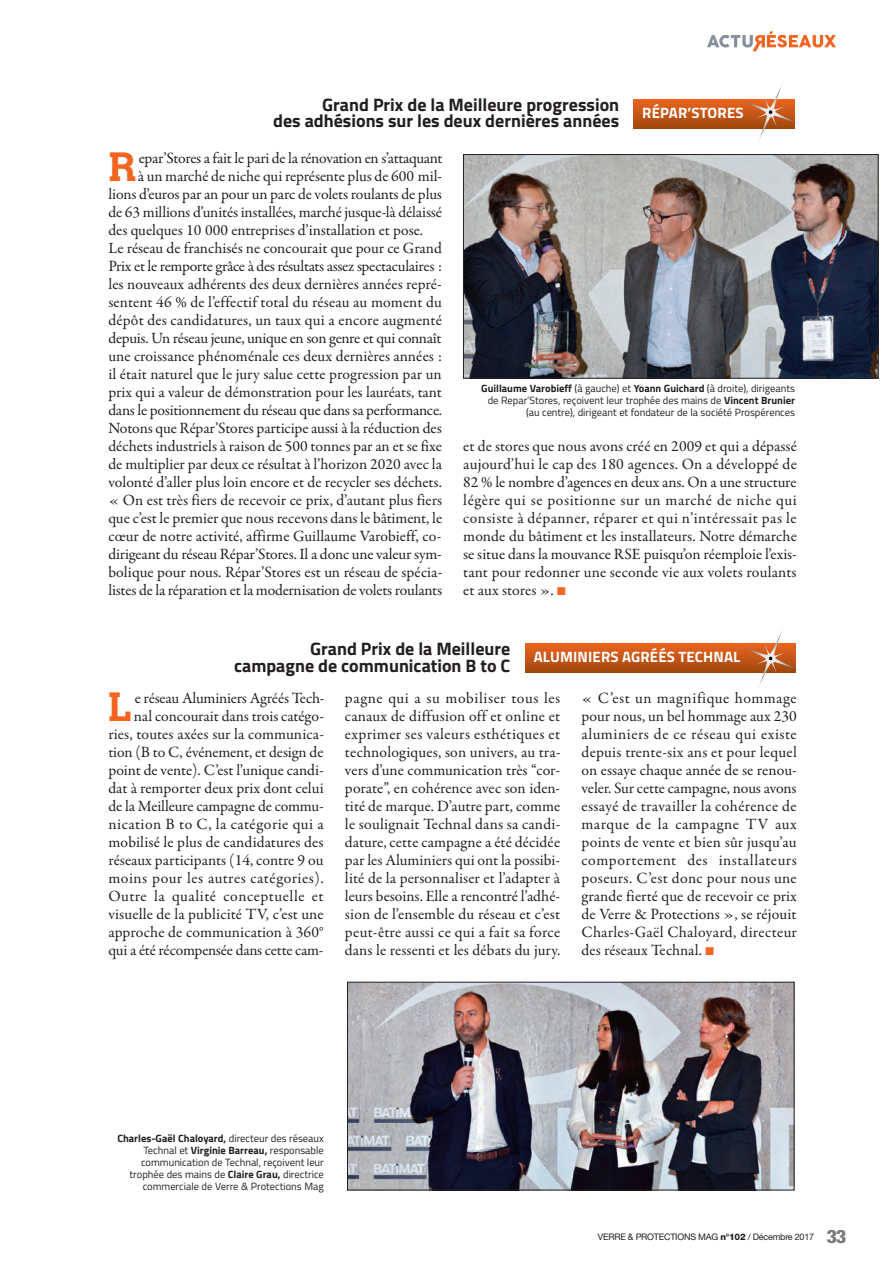
<style>
.page{position:relative;width:891px;height:1262px;background:#fff}
.page>*{position:absolute;margin:0;border:0;box-sizing:border-box;transform-origin:0 0}
.t1{font:700 40.5px "Calvert MT Std";color:#f36421}
.t2{font:700 18px/16.5px "Titillium";color:#231f20;text-align:right}
.t3{font:15.75px/18px "Garamond Premr Pro";color:#231f20;text-align:justify}
.t4{font:15.75px "Garamond Premr Pro";letter-spacing:-.02em;color:#231f20}
.t5{font:700 15px "Titillium";letter-spacing:.01em;color:#fff}
.t6{font:10.5px/12px "Titillium";color:#231f20;text-align:right}
.t7{font:9px "Helvetica Neue LT Std";letter-spacing:-.025em;color:#231f20}
.s1{font-weight:700}
.s2{color:#f36421}
.s3{font-weight:800}
.s4{font-family:"Glypha LT Std";font-weight:900;font-size:18px;color:#787a7d}
</style>
<div class="page">
<svg style="left:707px;top:31px;width:128px;height:20px"></svg>
<svg style="left:633px;top:99px;width:104px;height:29px;background:#c65616"></svg>
<svg style="left:525px;top:643px;width:212px;height:29px;background:#c65616"></svg>
<img style="left:465px;top:156px;width:411px;height:220px">
<div style="left:463px;top:154px;width:415px;height:224px;border:1px solid #231f20"></div>
<img style="left:349px;top:983px;width:443px;height:205px">
<div style="left:347px;top:981px;width:447px;height:209px;border:1px solid #231f20"></div>
<svg style="left:737px;top:83px;width:62px;height:59px"></svg>
<svg style="left:737px;top:629px;width:63px;height:59px"></svg>
<p class="t2" style="left:273px;top:98px;width:347px">Grand Prix de la Meilleure progression<br>des adhésions sur les deux dernières années</p>
<p class="t5" style="left:642px;top:107px;width:103px">RÉPAR’STORES</p>
<h1 class="t1" style="left:108px;top:151px;width:29px">R</h1>
<p class="t4" style="left:139px;top:151px;width:305px">epar’Stores a fait le pari de la rénovation en s’attaquant</p>
<p class="t3" style="left:138px;top:168px;width:305px">à un marché de niche qui représente plus de 600 mil-</p>
<p class="t3" style="left:108px;top:186px;width:335px">lions d’euros par an pour un parc de volets roulants de plus</p>
<p class="t3" style="left:108px;top:204px;width:335px">de 63 millions d’unités installées, marché jusque-là délaissé</p>
<p class="t3" style="left:108px;top:222px;width:316px">des quelques 10 000 entreprises d’installation et pose.</p>
<p class="t3" style="left:108px;top:240px;width:335px">Le réseau de franchisés ne concourait que pour ce Grand</p>
<p class="t4" style="left:108px;top:259px;width:335px">Prix et le remporte grâce à des résultats assez spectaculaires :</p>
<p class="t3" style="left:108px;top:276px;width:335px">les nouveaux adhérents des deux dernières années repré-</p>
<p class="t3" style="left:108px;top:294px;width:335px">sentent 46 % de l’effectif total du réseau au moment du</p>
<p class="t3" style="left:108px;top:312px;width:335px">dépôt des candidatures, un taux qui a encore augmenté</p>
<p class="t3" style="left:108px;top:330px;width:334px">depuis. Un réseau jeune, unique en son genre et qui connaît</p>
<p class="t3" style="left:108px;top:348px;width:335px">une croissance phénoménale ces deux dernières années :</p>
<p class="t3" style="left:108px;top:366px;width:335px">il était naturel que le jury salue cette progression par un</p>
<p class="t3" style="left:108px;top:384px;width:335px">prix qui a valeur de démonstration pour les lauréats, tant</p>
<p class="t3" style="left:108px;top:402px;width:335px">dans le positionnement du réseau que dans sa performance.</p>
<p class="t3" style="left:108px;top:420px;width:335px">Notons que Répar’Stores participe aussi à la réduction des</p>
<p class="t3" style="left:108px;top:438px;width:335px">déchets industriels à raison de 500 tonnes par an et se fixe</p>
<p class="t3" style="left:108px;top:456px;width:335px">de multiplier par deux ce résultat à l’horizon 2020 avec la</p>
<p class="t3" style="left:108px;top:474px;width:335px">volonté d’aller plus loin encore et de recycler ses déchets.</p>
<p class="t3" style="left:108px;top:492px;width:335px">« On est très fiers de recevoir ce prix, d’autant plus fiers</p>
<p class="t3" style="left:108px;top:510px;width:335px">que c’est le premier que nous recevons dans le bâtiment, le</p>
<p class="t3" style="left:108px;top:528px;width:334px">cœur de notre activité, affirme Guillaume Varobieff, co-</p>
<p class="t3" style="left:108px;top:546px;width:334px">dirigeant du réseau Répar’Stores. Il a donc une valeur sym-</p>
<p class="t3" style="left:108px;top:564px;width:335px">bolique pour nous. Répar’Stores est un réseau de spécia-</p>
<p class="t3" style="left:108px;top:582px;width:335px">listes de la réparation et la modernisation de volets roulants</p>
<p class="t6" style="left:481px;top:383px;width:315px"><span class="s1">Guillaume Varobieff</span> (à gauche) et <span class="s1">Yoann Guichard</span> (à droite), dirigeants de repar’Stores, reçoivent leur trophée des mains de <span class="s1">Vincent Brunier </span>(au centre), dirigeant et fondateur de la société prospérences</p>
<p class="t3" style="left:463px;top:438px;width:335px">et de stores que nous avons créé en 2009 et qui a dépassé aujourd’hui le cap des 180 agences. On a développé de 82 % le nombre d’agences en deux ans. On a une structure légère qui se positionne sur un marché de niche qui consiste à dépanner, réparer et qui n’intéressait pas le monde du bâtiment et les installateurs. Notre démarche se situe dans la mouvance RSE puisqu’on réemploie l’exis&shy;tant pour redonner une seconde vie aux volets roulants et aux stores ». <span class="s2">■</span></p>
<p class="t2" style="left:234px;top:642px;width:278px">Grand Prix de la Meilleure campagne de communication B to C</p>
<p class="t5" style="left:533px;top:651px;width:208px">ALUMINIERS AGRÉÉS TECHNAL</p>
<p class="t3" style="left:108px;top:690px;width:217px;text-align:right">e réseau Aluminiers Agréés Tech-<br>nal concourait dans trois catégo&shy;ries, toutes axées sur la communica&shy;tion (B to C, événement, et design de point de vente). C’est l’unique candi&shy;dat à remporter deux prix dont celui de la Meilleure campagne de commu&shy;nication B to C, la catégorie qui a mobilisé le plus de candidatures des réseaux participants (14, contre 9 ou moins pour les autres catégories).<br>Outre la qualité conceptuelle et visuelle de la publicité TV, c’est une approche de communication à 360° qui a été récompensée dans cette cam-</p>
<p class="t3" style="left:345px;top:690px;width:217px">pagne qui a su mobiliser tous les canaux de diffusion off et online et exprimer ses valeurs esthétiques et technologiques, son univers, au tra&shy;vers d’une communication très “cor&shy;porate”, en cohérence avec son iden&shy;tité de marque. D’autre part, comme le soulignait Technal dans sa candi&shy;dature, cette campagne a été décidée par les Aluminiers qui ont la possibi&shy;lité de la personnaliser et l’adapter à leurs besoins. Elle a rencontré l’adhé&shy;sion de l’ensemble du réseau et c’est peut-être aussi ce qui a fait sa force dans le ressenti et les débats du jury.</p>
<p class="t3" style="left:581px;top:690px;width:217px">« C’est un magnifique hommage pour nous, un bel hommage aux 230 aluminiers de ce réseau qui existe depuis trente-six ans et pour lequel on essaye chaque année de se renou&shy;veler. Sur cette campagne, nous avons essayé de travailler la cohérence de marque de la campagne TV aux points de vente et bien sûr jusqu’au comportement des installateurs poseurs. C’est donc pour nous une grande fierté que de recevoir ce prix de Verre &amp; Protections », se réjouit Charles-Gaël Chaloyard, directeur des réseaux Technal. <span class="s2">■</span></p>
<h1 class="t1" style="left:108px;top:691px;width:25px">L</h1>
<p class="t6" style="left:117px;top:1133px;width:208px"><span class="s1">Charles-Gaël Chaloyard,</span> directeur des réseaux technal et <span class="s1">Virginie Barreau,</span> responsable communication de technal, reçoivent leur trophée des mains de <span class="s1">Claire Grau,</span> directrice commerciale de Verre &amp; protections Mag</p>
<p class="t7" style="left:597px;top:1233px;width:250px">VERRE &amp; PROTECTIONS MAG <span class="s3">n°102</span> / Décembre 2017 <span class="s4">33</span></p>
</div>
